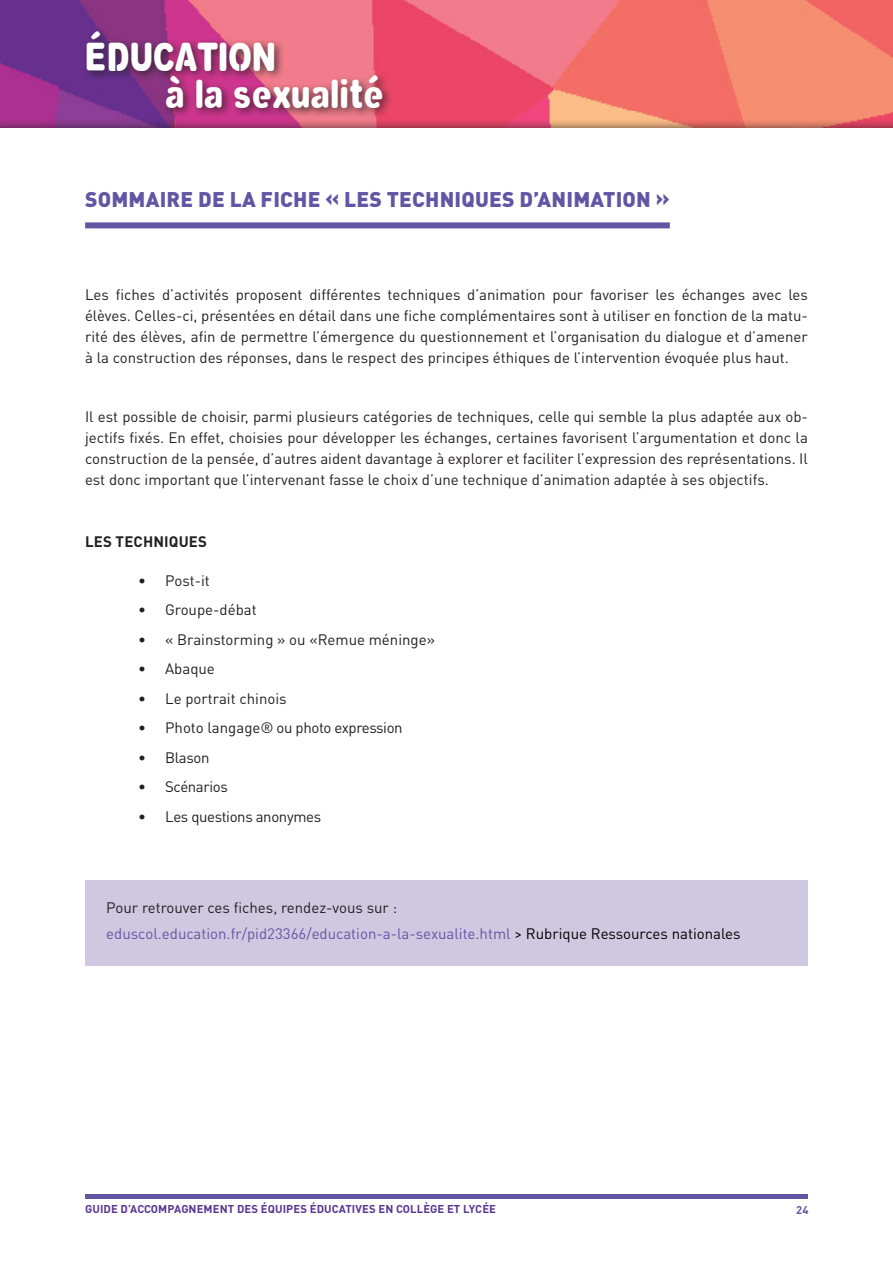
<style>
.page{position:relative;width:893px;height:1263px;background:#fff}
.page>*{position:absolute;margin:0;border:0;box-sizing:border-box;transform-origin:0 0}
.t1{font:700 39.3px/37.5px "Vinyl Cuts";color:#fff}
.T2{font:900 21px "DIN Pro";letter-spacing:.01em;color:#6156a4}
.t2{font:15px/21px "DIN Pro";color:#231f20;text-align:justify}
.t3{font:15px "DIN Pro";color:#6156a4}
.t4{font:15px "DIN Pro";letter-spacing:-.025em;color:#231f20}
.T4{font:700 15px "DIN Pro";letter-spacing:.01em;color:#231f20}
.t5{font:700 11.25px "DIN Pro";letter-spacing:.01em;color:#593591}
.t6{font:700 11.25px "DIN Pro";color:#6156a4}
.s1{color:#000}
</style>
<div class="page">
<hr style="left:85px;top:1194px;width:723px;height:4px;background:#6156a4">
<div style="left:0;top:0;width:893px;height:128px;background:#231f20;opacity:.75"></div>
<div style="left:82px;top:26px;width:311px;height:93px;background:#231f20;opacity:.75"></div>
<div style="left:85px;top:880px;width:723px;height:85px;background:#d0c8e1"></div>
<div style="left:85px;top:222px;width:585px;height:6px;background:#6156a4"></div>
<h1 class="t1" style="left:165px;top:36px;width:221px;text-indent:-80px">ÉDUCATION<br>à la sexualité</h1>
<p class="T2" style="left:85px;top:186px;width:586px">SOMMAIRE DE LA FICHE « LES TECHNIQUES D’ANIMATION »</p>
<p class="t2" style="left:85px;top:284px;width:724px">Les fiches d’activités proposent différentes techniques d’animation pour favoriser les échanges avec les élèves. Celles-ci, présentées en détail dans une fiche complémentaires sont à utiliser en fonction de la matu&shy;rité des élèves, afin de permettre l’émergence du questionnement et l’organisation du dialogue et d’amener à la construction des réponses, dans le respect des principes éthiques de l’intervention évoquée plus haut.</p>
<p class="t2" style="left:85px;top:406px;width:724px">Il est possible de choisir, parmi plusieurs catégories de techniques, celle qui semble la plus adaptée aux ob&shy;jectifs fixés. En effet, choisies pour développer les échanges, certaines favorisent l’argumentation et donc la construction de la pensée, d’autres aident davantage à explorer et faciliter l’expression des représentations. Il est donc important que l’intervenant fasse le choix d’une technique d’animation adaptée à ses objectifs.</p>
<p class="T4" style="left:85px;top:532px;width:123px">LES TECHNIQUES</p>
<p class="t2" style="left:138px;top:569px;width:73px">• Post-it</p>
<p class="t2" style="left:138px;top:599px;width:120px">• Groupe-débat</p>
<p class="t2" style="left:138px;top:628px;width:298px">• « Brainstorming » ou «Remue méninge»</p>
<p class="t2" style="left:138px;top:658px;width:78px">• Abaque</p>
<p class="t2" style="left:138px;top:687px;width:150px">• Le portrait chinois</p>
<p class="t4" style="left:138px;top:718px;width:266px">• Photo langage® ou photo expression</p>
<p class="t2" style="left:138px;top:746px;width:73px">• Blason</p>
<p class="t4" style="left:138px;top:777px;width:91px">• Scénarios</p>
<p class="t4" style="left:138px;top:807px;width:184px">• Les questions anonymes</p>
<p class="t2" style="left:106px;top:896px;width:292px">Pour retrouver ces fiches, rendez-vous sur :</p>
<p class="t3" style="left:106px;top:924px;width:636px">eduscol.education.fr/pid23366/education-a-la-sexualite.html <span class="s1">&gt; Rubrique Ressources nationales</span></p>
<p class="t5" style="left:85px;top:1201px;width:412px">GUIDE D’ACCOMPAGNEMENT DES ÉQUIPES ÉDUCATIVES EN COLLÈGE ET LYCÉE</p>
<p class="t6" style="left:796px;top:1202px;width:14px">24</p>
</div>
